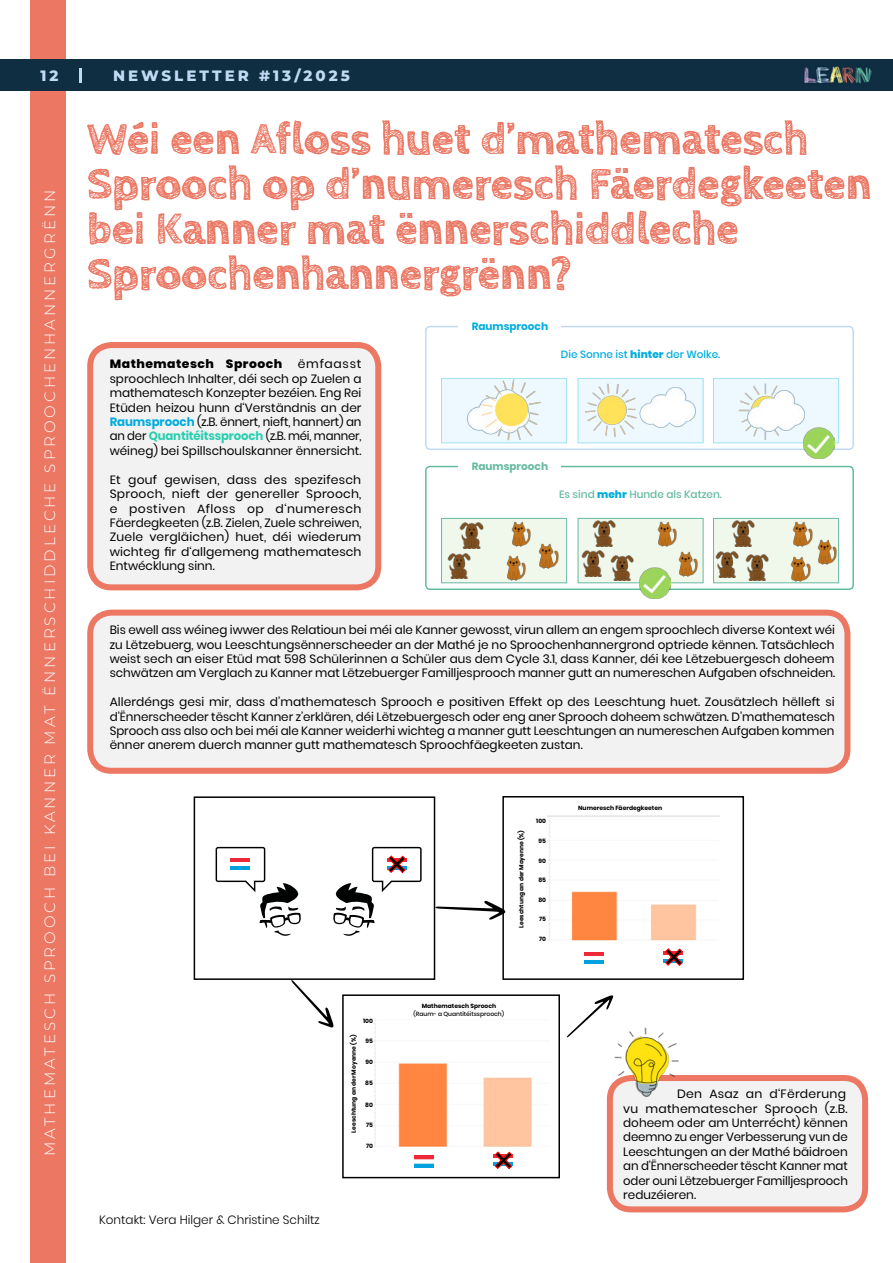
<style>
.page{position:relative;width:893px;height:1263px;background:#fff}
.page>*{position:absolute;margin:0;border:0;box-sizing:border-box;transform-origin:0 0}
.t1{font:700 45px/45px "Cabin Sketch";color:#ec7763}
.t2{font:300 15px "Montserrat";letter-spacing:.2em;color:#fff}
.t3{font:800 15px "Montserrat";letter-spacing:.2em;color:#c0daf3}
.t4{font:12px/14.4px "Poppins";color:#000;text-align:justify}
.t5{font:300 12px "Poppins";color:#000}
.t6{font:800 12px "Poppins";letter-spacing:.04em;color:#000}
.t7{font:500 10.5px "Poppins";color:#00adde}
.t8{font:500 10.5px "Poppins";color:#65b9a1}
.t9{font:700 10.5px "Poppins";color:#00adde}
.t10{font:700 10.5px "Poppins";color:#65b9a1}
.t11{font:700 6px "Poppins";color:#000}
.t12{font:500 6px "Poppins";color:#000}
.s1{font-weight:700;color:#00adde}
.s2{font-weight:700;color:#29cfb0}
.s3{font-weight:800}
.s4{font-weight:800;color:#00adde}
</style>
<div class="page">
<div style="left:30px;top:0;width:36px;height:1263px;background:#ec7763"></div>
<div style="left:0;top:59px;width:893px;height:31px;background:#0f2e42"></div>
<img style="left:804px;top:66px;width:68px;height:18px">
<hr style="left:79px;top:69px;width:3px;height:14px;background:#c0daf3">
<div style="left:90px;top:345px;width:288px;height:242px;background:#f2f2f2;border-radius:21px"></div>
<div style="left:87px;top:342px;width:294px;height:248px;border:6px solid #ec7763;border-radius:21px"></div>
<div style="left:90px;top:613px;width:757px;height:158px;background:#f2f2f2;border-radius:21px"></div>
<div style="left:87px;top:610px;width:763px;height:164px;border:6px solid #ec7763;border-radius:21px"></div>
<div style="left:610px;top:1078px;width:255px;height:131px;background:#f2f2f2;border-radius:21px"></div>
<div style="left:607px;top:1075px;width:261px;height:137px;border:6px solid #ec7763;border-radius:21px"></div>
<div style="left:342px;top:994px;width:218px;height:184px;border:2px solid #000"></div>
<div style="left:502px;top:796px;width:242px;height:184px;border:2px solid #000"></div>
<div style="left:194px;top:796px;width:241px;height:184px;border:2px solid #000"></div>
<svg style="left:435px;top:900px;width:71px;height:20px"></svg>
<svg style="left:291px;top:980px;width:43px;height:48px"></svg>
<svg style="left:567px;top:995px;width:47px;height:42px"></svg>
<svg style="left:216px;top:847px;width:85px;height:89px"></svg>
<svg style="left:333px;top:847px;width:89px;height:89px"></svg>
<svg style="left:663px;top:948px;width:20px;height:18px"></svg>
<svg style="left:584px;top:952px;width:20px;height:12px"></svg>
<img style="left:585px;top:953px;width:19px;height:11px">
<img style="left:547px;top:815px;width:172px;height:126px">
<svg style="left:493px;top:1151px;width:20px;height:18px"></svg>
<svg style="left:414px;top:1155px;width:20px;height:13px"></svg>
<img style="left:414px;top:1156px;width:19px;height:11px">
<img style="left:374px;top:1019px;width:158px;height:128px">
<img style="left:613px;top:1026px;width:67px;height:74px">
<div style="left:442px;top:378px;width:125px;height:65px;background:#edf8ff"></div>
<img style="left:467px;top:380px;width:74px;height:61px">
<div style="left:441px;top:378px;width:126px;height:65px;border:1px solid #9ee3f5"></div>
<div style="left:578px;top:378px;width:125px;height:65px;background:#edf8ff"></div>
<img style="left:585px;top:383px;width:111px;height:54px">
<div style="left:578px;top:378px;width:125px;height:65px;border:1px solid #9ee3f5"></div>
<div style="left:713px;top:378px;width:126px;height:65px;background:#edf8ff"></div>
<img style="left:738px;top:383px;width:82px;height:57px">
<div style="left:713px;top:378px;width:126px;height:65px;border:1px solid #9ee3f5"></div>
<div style="left:425px;top:326px;width:429px;height:124px;border:2px solid #c0daf3;border-radius:4px"></div>
<img style="left:803px;top:428px;width:32px;height:31px">
<div style="left:459px;top:319px;width:102px;height:13px;background:#fff"></div>
<div style="left:441px;top:518px;width:126px;height:65px;background:#f0f8ec;border:1px solid #65b9a1"></div>
<div style="left:578px;top:518px;width:125px;height:65px;background:#f0f8ec;border:1px solid #65b9a1"></div>
<div style="left:713px;top:518px;width:126px;height:65px;background:#f0f8ec;border:1px solid #65b9a1"></div>
<div style="left:425px;top:466px;width:429px;height:124px;border:2px solid #65b9a1;border-radius:4px"></div>
<img style="left:639px;top:568px;width:32px;height:31px">
<div style="left:459px;top:459px;width:102px;height:13px;background:#fff"></div>
<img style="left:510px;top:518px;width:21px;height:29px">
<img style="left:459px;top:522px;width:25px;height:26px">
<img style="left:447px;top:553px;width:24px;height:26px">
<img style="left:538px;top:543px;width:21px;height:26px">
<img style="left:506px;top:555px;width:21px;height:27px">
<img style="left:592px;top:521px;width:24px;height:25px">
<img style="left:581px;top:551px;width:24px;height:25px">
<img style="left:610px;top:555px;width:24px;height:25px">
<img style="left:656px;top:518px;width:22px;height:29px">
<img style="left:678px;top:551px;width:20px;height:26px">
<img style="left:731px;top:521px;width:24px;height:25px">
<img style="left:714px;top:552px;width:25px;height:25px">
<img style="left:745px;top:555px;width:24px;height:25px">
<img style="left:792px;top:519px;width:21px;height:28px">
<img style="left:817px;top:537px;width:21px;height:29px">
<img style="left:790px;top:556px;width:21px;height:27px">
<p class="t3" style="left:40px;top:65px;width:20px">12</p>
<p class="t3" style="left:113px;top:65px;width:238px">NEWSLETTER #13/2025</p>
<p class="t2" style="left:40px;top:1156px;width:968px;rotate:-90deg">M athematesch Sprooch bei Kanner mat ënnerschi ddleche Sproochenhannergrënn</p>
<h1 class="t1" style="left:87px;top:118px;width:786px">Wéi een Afloss huet d’mathematesch Sprooch op d’numeresch Fäerdegkeeten bei Kanner mat ënnerschiddleche Sproochenhannergrënn?</h1>
<p class="t4" style="left:110px;top:357px;width:253px;text-indent:188px">ëmfaasst sproochlech Inhalter, déi sech op Zuelen a mathematesch Konzepter bezéien. Eng Rei Etüden heizou hunn d‘Verständnis an der <span class="s1">Raumsprooch</span> (z.B. ënnert, nieft, hannert) an an der <span class="s2">Quantitéitssprooch</span> (z.B. méi, manner, wéineg) bei Spillschoulskanner ënnersicht.</p>
<p class="t4" style="left:110px;top:472px;width:253px">Et gouf gewisen, dass des spezifesch Sprooch, nieft der genereller Sprooch, e postiven Afloss op d‘numeresch Fäerdegkeeten (z.B. Zielen, Zuele schreiwen, Zuele vergläichen) huet, déi wiederum wichteg fir d‘allgemeng mathematesch Entwécklung sinn.</p>
<p class="t6" style="left:110px;top:357px;width:174px">Mathematesch Sprooch</p>
<p class="t9" style="left:472px;top:320px;width:78px">Raumsprooch</p>
<p class="t7" style="left:561px;top:348px;width:161px">Die Sonne ist <span class="s3">hinter</span> der Wolke.</p>
<p class="t10" style="left:472px;top:460px;width:78px">Raumsprooch</p>
<p class="t8" style="left:559px;top:488px;width:164px">Es sind <span class="s4">mehr</span> Hunde als Katzen.</p>
<p class="t4" style="left:110px;top:623px;width:727px">Bis ewell ass wéineg iwwer des Relatioun bei méi ale Kanner gewosst, virun allem an engem sproochlech diverse Kontext wéi zu Lëtzebuerg, wou Leeschtungsënnerscheeder an der Mathé je no Sproochenhannergrond optriede kënnen. Tatsächlech weist sech an eiser Etüd mat 598 Schülerinnen a Schüler aus dem Cycle 3.1, dass Kanner, déi kee Lëtzebuergesch doheem schwätzen am Verglach zu Kanner mat Lëtzebuerger Familljesprooch manner gutt an numereschen Aufgaben ofschneiden.</p>
<p class="t4" style="left:110px;top:695px;width:727px">Allerdéngs gesi mir, dass d’mathematesch Sprooch e positiven Effekt op des Leeschtung huet. Zousätzlech hëlleft si d’Ënnerscheeder tëscht Kanner z’erklären, déi Lëtzebuergesch oder eng aner Sprooch doheem schwätzen. D’mathematesch Sprooch ass also och bei méi ale Kanner weiderhi wichteg a manner gutt Leeschtungen an numereschen Aufgaben kommen ënner anerem duerch manner gutt mathematesch Sproochfäegkeeten zustan.</p>
<p class="t5" style="left:99px;top:1212px;width:222px">Kontakt: Vera Hilger &amp; Christine Schiltz</p>
<p class="t11" style="left:363px;top:1017px;width:11px">100</p>
<p class="t11" style="left:365px;top:1038px;width:9px">95</p>
<p class="t11" style="left:365px;top:1058px;width:9px">90</p>
<p class="t11" style="left:365px;top:1079px;width:9px">85</p>
<p class="t11" style="left:365px;top:1101px;width:9px">80</p>
<p class="t11" style="left:366px;top:1122px;width:8px">75</p>
<p class="t11" style="left:366px;top:1143px;width:8px">70</p>
<p class="t11" style="left:350px;top:1133px;width:100px;rotate:-90deg">Leeschtung an der Moyenne (%)</p>
<p class="t11" style="left:518px;top:928px;width:100px;rotate:-90deg">Leeschtung an der Moyenne (%)</p>
<p class="t11" style="left:536px;top:817px;width:11px">100</p>
<p class="t11" style="left:539px;top:838px;width:9px">95</p>
<p class="t11" style="left:539px;top:857px;width:9px">90</p>
<p class="t11" style="left:538px;top:876px;width:9px">85</p>
<p class="t11" style="left:538px;top:897px;width:9px">80</p>
<p class="t11" style="left:539px;top:916px;width:8px">75</p>
<p class="t11" style="left:539px;top:935px;width:8px">70</p>
<p class="t11" style="left:422px;top:1003px;width:76px">Mathematesch Sprooch</p>
<p class="t12" style="left:414px;top:1010px;width:92px">(Raum- a Quantitéitssprooch)</p>
<p class="t11" style="left:578px;top:804px;width:86px">Numeresch Fäerdegkeeten</p>
<p class="t4" style="left:623px;top:1087px;width:226px;text-align:left;text-indent:63px">en Asaz an d‘Fërderung vu mathematescher Sprooch (z.B. doheem oder am Unterrécht) kënnen deemno zu enger Verbesserung vun de<br>Leeschtungen an der Mathé bäidroen an d’Ënnerscheeder tëscht Kanner mat oder ouni Lëtzebuerger Familljesprooch reduzéieren.</p>
<p class="t4" style="left:623px;top:1087px;width:33px">D</p>
</div>
